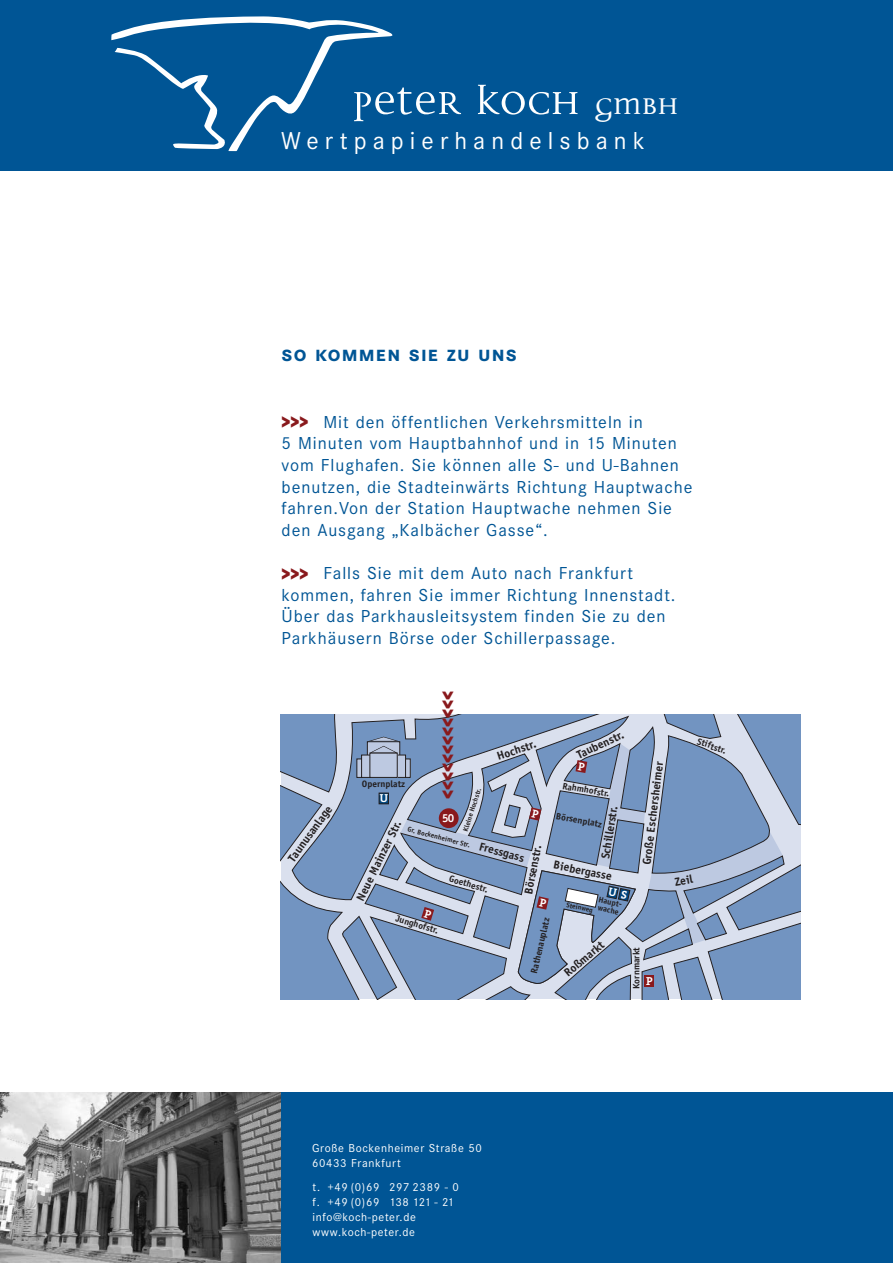
<style>
.page{position:relative;width:893px;height:1263px;background:#fff}
.page>*{position:absolute;margin:0;border:0;box-sizing:border-box;transform-origin:0 0}
.t1{font:57.15px "Disturbance";color:#fff}
.t2{font:25.35px "Corporate S";letter-spacing:.24em;color:#fff}
.t3{font:700 22.5px "Corporate SSC";letter-spacing:.05em;color:#005595}
.t4{font:18px/21.6px "Corporate S";letter-spacing:.055em;color:#005595}
.t5{font:800 18px "Corporate S";color:#89191c}
.t6{font:12px/15px "Corporate S";letter-spacing:.055em;color:#fff}
.t7{font:700 11.7px "Officina Sans";color:#231f20}
.t8{font:700 11.7px "The Serif";color:#fff}
.t9{font:700 11.7px "Officina Sans";color:#fff}
.t10{font:700 9.3px "Officina Sans";color:#231f20}
.t11{font:700 8.1px/8.1px "Officina Sans";color:#231f20}
.t12{font:700 7.05px "Officina Sans";color:#231f20}
.s1{font-size:40.65px}
</style>
<div class="page">
<div style="left:0;top:1093px;width:893px;height:170px;background:#005595"></div>
<img style="left:0;top:1093px;width:281px;height:170px">
<div style="left:0;top:0;width:893px;height:170px;background:#005595"></div>
<svg style="left:111px;top:16px;width:281px;height:135px"></svg>
<svg style="left:281px;top:714px;width:519px;height:285px;background:#91a7c7"></svg>
<h1 class="t1" style="left:352px;top:61px;width:328px">PEter koch <span class="s1">gmbh</span></h1>
<h2 class="t2" style="left:281px;top:131px;width:365px">Wertpapierhandelsbank</h2>
<p class="t3" style="left:282px;top:340px;width:237px">so kommen sie zu uns</p>
<p class="t4" style="left:282px;top:413px;width:412px;text-indent:42px">Mit den öffentlichen Verkehrsmitteln in<br>5 Minuten vom Hauptbahnhof und in 15 Minuten vom Flughafen. Sie können alle S- und U-Bahnen benutzen, die Stadteinwärts Richtung Hauptwache fahren.Von der Station Hauptwache nehmen Sie den Ausgang „Kalbächer Gasse“.</p>
<p class="t4" style="left:282px;top:564px;width:395px;text-indent:42px">Falls Sie mit dem Auto nach Frankfurt kommen, fahren Sie immer Richtung Innenstadt.<br>Über das Parkhausleitsystem finden Sie zu den Parkhäusern Börse oder Schillerpassage.</p>
<p class="t5" style="left:282px;top:415px;width:28px">&gt;&gt;&gt;</p>
<p class="t5" style="left:282px;top:567px;width:28px">&gt;&gt;&gt;</p>
<p class="t7" style="left:287px;top:858px;width:68px;rotate:-54deg">Taunusanlage</p>
<p class="t5" style="left:455px;top:691px;width:109px;rotate:90deg">&gt;&gt;&gt;&gt;&gt;&gt;&gt;&gt;&gt;&gt;&gt;&gt;</p>
<p class="t7" style="left:575px;top:751px;width:52px;rotate:-25deg">Taubenstr.</p>
<p class="t10" style="left:699px;top:737px;width:32px;rotate:20deg">Stiftstr.</p>
<p class="t7" style="left:496px;top:752px;width:42px;rotate:-18deg">Hochstr.</p>
<p class="t7" style="left:642px;top:864px;width:106px;rotate:-83deg">Große Eschersheimer</p>
<p class="t10" style="left:362px;top:781px;width:45px">Opernplatz</p>
<p class="t10" style="left:563px;top:782px;width:49px;rotate:10deg">Rahmhofstr.</p>
<p class="t12" style="left:462px;top:831px;width:47px;rotate:-72deg">Kleine Hochstr.</p>
<p class="t8" style="left:380px;top:795px;width:10px">U</p>
<p class="t7" style="left:601px;top:858px;width:54px;rotate:-81deg">Schillerstr.</p>
<p class="t10" style="left:557px;top:812px;width:48px;rotate:10deg">Börsenplatz</p>
<p class="t9" style="left:442px;top:814px;width:14px">50</p>
<p class="t7" style="left:356px;top:898px;width:89px;rotate:-64deg">Neue Mainzer Str.</p>
<p class="t12" style="left:409px;top:826px;width:66px;rotate:15deg">Gr. Bockenheimer Str.</p>
<p class="t7" style="left:481px;top:842px;width:48px;rotate:15deg">Fressgass</p>
<p class="t7" style="left:524px;top:893px;width:51px;rotate:-79deg">Börsenstr.</p>
<p class="t7" style="left:554px;top:860px;width:61px;rotate:11deg">Biebergasse</p>
<p class="t10" style="left:450px;top:875px;width:42px;rotate:17deg">Goethestr.</p>
<p class="t7" style="left:674px;top:878px;width:20px;rotate:-10deg">Zeil</p>
<p class="t11" style="left:599px;top:896px;width:26px;rotate:12deg">Haupt&shy;wache</p>
<p class="t12" style="left:567px;top:902px;width:28px;rotate:11deg">Steinweg</p>
<p class="t10" style="left:397px;top:915px;width:46px;rotate:17deg">Junghofstr.</p>
<p class="t10" style="left:530px;top:972px;width:58px;rotate:-77deg">Rathenauplatz</p>
<p class="t7" style="left:563px;top:971px;width:50px;rotate:-40deg">Roßmarkt</p>
<p class="t10" style="left:633px;top:989px;width:43px;rotate:-90deg">Kornmarkt</p>
<p class="t8" style="left:646px;top:978px;width:8px">P</p>
<p class="t6" style="left:312px;top:1142px;width:171px">Große Bockenheimer Straße 50<br>60433 Frankfurt</p>
<p class="t6" style="left:313px;top:1181px;width:148px">t. +49 (0)69 297 2389 - 0 f. +49 (0)69 138 121 - 21 info@koch-peter.de www.koch-peter.de</p>
</div>
